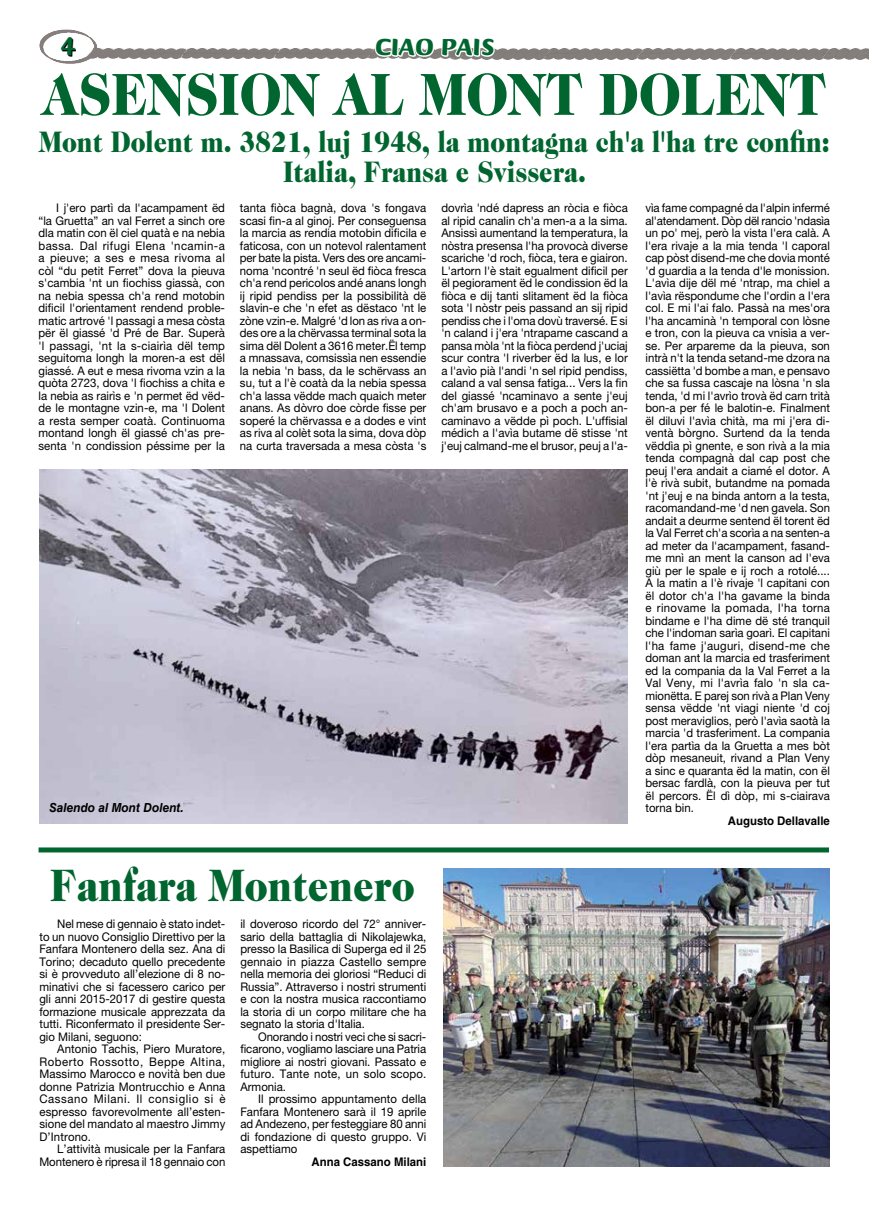
<style>
.page{position:relative;width:869px;height:1205px;background:#fff}
.page>*{position:absolute;margin:0;border:0;box-sizing:border-box;transform-origin:0 0}
.t1{font:900 60px "Caslon 224 Std";color:#00652e;scale:.86 1}
.t2{font:900 46px "Caslon 224 Std";color:#00652e;scale:.87 1}
.t3{font:900 30px/30px "Caslon 224 Std";color:#00652e;text-align:center;scale:.86 1}
.t4{font:700 27.5px "Briem Script Std";color:#00652e}
.t5{font:900 25px "Briem Script Std";color:#00652e}
.t6{font:italic 700 12.5px "Helvetica LT Std";color:#000;scale:.95 1}
.t7{font:11.88px/12.5px "Helvetica Neue LT Std";color:#000;text-align:justify;scale:.96 1}
.t8{font:700 11.88px "Helvetica LT Std";color:#000;scale:.96 1}
</style>
<div class="page">
<img style="left:736px;top:49px;width:86px;height:10px">
<img style="left:643px;top:49px;width:93px;height:10px">
<img style="left:550px;top:49px;width:93px;height:10px">
<img style="left:496px;top:49px;width:54px;height:10px">
<img style="left:281px;top:49px;width:92px;height:10px">
<img style="left:187px;top:49px;width:94px;height:10px">
<img style="left:97px;top:49px;width:90px;height:10px">
<img style="left:822px;top:49px;width:46px;height:10px">
<svg style="left:39px;top:30px;width:58px;height:34px"></svg>
<img style="left:39px;top:470px;width:588px;height:354px">
<img style="left:443px;top:869px;width:386px;height:297px">
<div style="left:39px;top:847px;width:789px;height:5px;background:#00652e"></div>
<svg style="left:373px;top:48px;width:123px;height:11px"></svg>
<h3 class="t4" style="left:60px;top:31px;width:17px">4</h3>
<h1 class="t1" style="left:43px;top:59px;width:912px">ASENSION AL MONT DOLENT</h1>
<h3 class="t3" style="left:39px;top:126px;width:920px">Mont Dolent m. 3821, luj 1948, la montagna ch'a l'ha tre confin:<br>Italia, Fransa e Svissera.</h3>
<p class="t7" style="left:645px;top:202px;width:194px">vìa fame compagné da l'alpin infermé al'atendament. Dòp dël rancio 'ndasìa un po' mej, però la vista l'era calà. A l'era rivaje a la mia tenda 'l caporal cap pòst disend-me che dovia monté 'd guardia a la tenda d'le monission.<br>L'avìa dije dël mé 'ntrap, ma chiel a l'avìa rëspondume che l'ordin a l'era col. E mi l'ai falo. Passà na mes'ora l'ha ancaminà 'n temporal con lòsne e tron, con la pieuva ca vnisìa a ver&shy;se. Per arpareme da la pieuva, son intrà n't la tenda setand-me dzora na cassiëtta 'd bombe a man, e pensavo che sa fussa cascaje na lòsna 'n sla tenda, 'd mi l'avrìo trovà ëd carn trità bon-a per fé le balotin-e. Finalment ël diluvi l'avìa chità, ma mi j'era di&shy;ventà bòrgno. Surtend da la tenda vëddìa pì gnente, e son rivà a la mia tenda compagnà dal cap post che peuj l'era andait a ciamé el dotor. A l'è rivà subit, butandme na pomada 'nt j'euj e na binda antorn a la testa, racomandand-me 'd nen gavela. Son andait a deurme sentend ël torent ëd la Val Ferret ch'a scorìa a na senten-a ad meter da l'acampament, fasand&shy;me mnì an ment la canson ad l'eva giù per le spale e ij roch a rotolé....<br>A la matin a l'è rivaje 'l capitani con ël dotor ch'a l'ha gavame la binda e rinovame la pomada, l'ha torna bindame e l'ha dime dë sté tranquil che l'indoman sarìa goarì. El capitani l'ha fame j'auguri, disend-me che doman ant la marcia ed trasferiment ed la compania da la Val Ferret a la Val Veny, mi l'avrìa falo 'n sla ca&shy;mionëtta. E parej son rivà a Plan Veny sensa vëdde 'nt viagi niente 'd coj post meraviglios, però l'avìa saotà la marcia 'd trasferiment. La compania l'era partìa da la Gruetta a mes bòt dòp mesaneuit, rivand a Plan Veny a sinc e quaranta ëd la matin, con ël bersac fardlà, con la pieuva per tut ël percors. Ël dì dòp, mi s-ciairava torna bin.</p>
<p class="t8" style="left:727px;top:813px;width:108px">Augusto Dellavalle</p>
<h3 class="t5" style="left:375px;top:33px;width:121px">CIAO PAIS</h3>
<p class="t7" style="left:39px;top:202px;width:196px;text-indent:18px">I j'ero partì da l'acampament ëd “la Gruetta” an val Ferret a sinch ore dla matin con ël ciel quatà e na nebia bassa. Dal rifugi Elena 'ncamin-a a pieuve; a ses e mesa rivoma al còl “du petit Ferret” dova la pieuva s'cambia 'nt un fiochiss giassà, con na nebia spessa ch'a rend motobin dificil l'orientament rendend proble&shy;matic artrové 'l passagi a mesa còsta për ël giassé 'd Pré de Bar. Superà 'l passagi, 'nt la s-ciairìa dël temp seguitoma longh la moren-a est dël giassé. A eut e mesa rivoma vzin a la quòta 2723, dova 'l fiochiss a chita e la nebia as rairìs e 'n permet ëd vëd&shy;de le montagne vzin-e, ma 'l Dolent a resta semper coatà. Continuoma montand longh ël giassé ch'as pre&shy;senta 'n condission péssime per la</p>
<p class="t7" style="left:240px;top:202px;width:196px">tanta fiòca bagnà, dova 's fongava scasi fin-a al ginoj. Per conseguensa la marcia as rendia motobin dificila e faticosa, con un notevol ralentament per bate la pista. Vers des ore ancami&shy;noma 'ncontré 'n seul ëd fiòca fresca ch'a rend pericolos andé anans longh ij ripid pendiss per la possibilità dë slavin-e che 'n efet as dëstaco 'nt le zòne vzin-e. Malgré 'd lon as riva a on&shy;des ore a la chërvassa terminal sota la sima dël Dolent a 3616 meter.Ël temp a mnassava, comsissìa nen essendie la nebia 'n bass, da le schërvass an su, tut a l'è coatà da la nebia spessa ch'a lassa vëdde mach quaich meter anans. As dòvro doe còrde fisse per soperé la chërvassa e a dodes e vint as riva al colèt sota la sima, dova dòp na curta traversada a mesa còsta 's</p>
<p class="t7" style="left:441px;top:202px;width:196px">dovrìa 'ndé dapress an ròcia e fiòca al ripid canalin ch'a men-a a la sima.<br>Ansissì aumentand la temperatura, la nòstra presensa l'ha provocà diverse scariche 'd roch, fiòca, tera e giairon.<br>L'artorn l'è stait egualment dificil per ël pegiorament ëd le condission ëd la fiòca e dij tanti slitament ëd la fiòca sota 'l nòstr peis passand an sij ripid pendiss che i l'oma dovù traversé. E si 'n caland i j'era 'ntrapame cascand a pansa mòla 'nt la fiòca perdend j'uciaj scur contra 'l riverber ëd la lus, e lor a l'avìo pià l'andi 'n sel ripid pendiss, caland a val sensa fatiga... Vers la fin del giassé 'ncaminavo a sente j'euj ch'am brusavo e a poch a poch an&shy;caminavo a vëdde pì poch. L'uffisial médich a l'avìa butame dë stisse 'nt j'euj calmand-me el brusor, peuj a l'a-</p>
<p class="t6" style="left:50px;top:800px;width:143px">Salendo al Mont Dolent.</p>
<h2 class="t2" style="left:50px;top:858px;width:420px">Fanfara Montenero</h2>
<p class="t7" style="left:39px;top:917px;width:195px;text-indent:18px">Nel mese di gennaio è stato indet&shy;to un nuovo Consiglio Direttivo per la Fanfara Montenero della sez. Ana di Torino; decaduto quello precedente si è provveduto all’elezione di 8 no&shy;minativi che si facessero carico per gli anni 2015-2017 di gestire questa formazione musicale apprezzata da tutti. Riconfermato il presidente Ser&shy;gio Milani, seguono:</p>
<p class="t7" style="left:39px;top:1042px;width:195px;text-indent:18px">Antonio Tachis, Piero Muratore, Roberto Rossotto, Beppe Altina, Massimo Marocco e novità ben due donne Patrizia Montrucchio e Anna Cassano Milani. Il consiglio si è espresso favorevolmente all’esten&shy;sione del mandato al maestro Jimmy D’Introno.</p>
<p class="t7" style="left:39px;top:1142px;width:195px;text-align:right">L’attività musicale per la Fanfara<br>Montenero è ripresa il 18 gennaio con</p>
<p class="t7" style="left:240px;top:917px;width:195px">il doveroso ricordo del 72° anniver&shy;sario della battaglia di Nikolajewka, presso la Basilica di Superga ed il 25 gennaio in piazza Castello sempre nella memoria dei gloriosi “Reduci di Russia”. Attraverso i nostri strumenti e con la nostra musica raccontiamo la storia di un corpo militare che ha segnato la storia d'Italia.</p>
<p class="t7" style="left:240px;top:1030px;width:195px;text-indent:18px">Onorando i nostri veci che si sacri&shy;ficarono, vogliamo lasciare una Patria migliore ai nostri giovani. Passato e futuro. Tante note, un solo scopo.<br>Armonia.</p>
<p class="t7" style="left:240px;top:1092px;width:195px;text-indent:18px">Il prossimo appuntamento della Fanfara Montenero sarà il 19 aprile ad Andezeno, per festeggiare 80 anni di fondazione di questo gruppo. Vi aspettiamo</p>
<p class="t8" style="left:311px;top:1154px;width:121px">Anna Cassano Milani</p>
</div>
